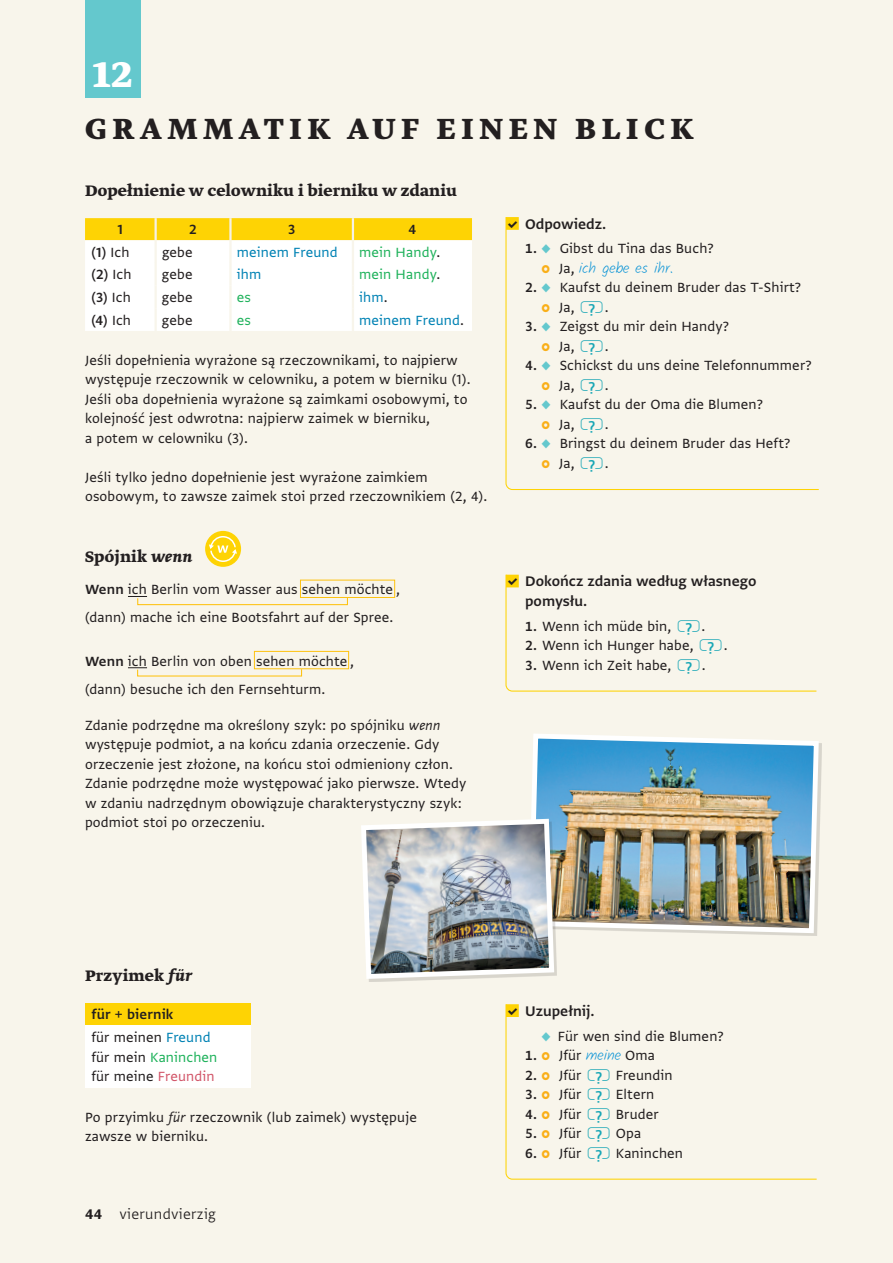
<style>
.page{position:relative;width:893px;height:1263px;background:#f8f5eb}
.page>*{position:absolute;margin:0;border:0;box-sizing:border-box;transform-origin:0 0}
.t1{font:700 45px "Greta Text Std";color:#fff}
.t2{font:700 34.5px "Greta Text Std";letter-spacing:.16em;color:#231f20}
.t3{font:700 18px "Greta Text Std";letter-spacing:.01em;color:#231f20}
.t4{font:16.5px/19.5px "Greta Sans Std Sm Bld";color:#231f20}
.t5{font:300 16.5px "Greta Sans Std";letter-spacing:.02em;color:#231f20}
.t6{font:15.75px/19.5px "Greta Sans Std";letter-spacing:.01em;color:#231f20}
.t7{font:15.75px "Greta Sans Std Sm Bld";letter-spacing:.01em;color:#231f20}
.t8{font:15.75px "Greta Sans Std";letter-spacing:.01em;color:#0082b4}
.t9{font:15.75px "Greta Sans Std";letter-spacing:.01em;color:#20b25c}
.t10{font:300 15px "Kalamax";color:#008fd5}
.s1{font-family:"Greta Sans Std"}
.s2{color:#231f20}
.s3{font-style:italic}
.s4{font-family:"Greta Sans Std Sm Bld"}
.s5{font-family:"Susp Sans";font-size:13.5px;color:#64c8cd}
.s6{font-family:"Susp Sans";font-weight:400;font-size:13.5px;color:#faaf18}
.s7{font-family:"Greta Sans Std";font-weight:400;font-size:15.75px;color:#231f20}
.s8{font-family:"Susp Sans";font-size:13.5px;color:#faaf18}
.s9{color:#0082b4}
.s10{color:#20b25c}
.s11{color:#d2576a}
.s12{font-family:"Greta Sans Std Bld";font-weight:400}
.s13{font-family:"Kalamax";font-weight:300;font-size:15px;color:#008fd5}
</style>
<div class="page">
<svg style="left:128px;top:596px;width:19px;height:1px"></svg>
<svg style="left:128px;top:667px;width:19px;height:1px"></svg>
<svg style="left:85px;top:218px;width:387px;height:113px;background:#fef6ce"></svg>
<hr style="left:154px;top:218px;width:3px;height:22px;background:#f6f1e4">
<hr style="left:229px;top:218px;width:3px;height:22px;background:#f6f1e4">
<hr style="left:352px;top:218px;width:2px;height:22px;background:#f6f1e4">
<hr style="left:154px;top:240px;width:3px;height:23px;background:#f8f5eb">
<hr style="left:229px;top:240px;width:3px;height:23px;background:#f8f5eb">
<hr style="left:352px;top:240px;width:2px;height:23px;background:#f8f5eb">
<hr style="left:154px;top:263px;width:3px;height:23px;background:#f8f5eb">
<hr style="left:229px;top:263px;width:3px;height:23px;background:#f8f5eb">
<hr style="left:352px;top:263px;width:2px;height:23px;background:#f8f5eb">
<hr style="left:154px;top:286px;width:3px;height:22px;background:#f8f5eb">
<hr style="left:229px;top:286px;width:3px;height:22px;background:#f8f5eb">
<hr style="left:352px;top:286px;width:2px;height:22px;background:#f8f5eb">
<hr style="left:154px;top:308px;width:3px;height:23px;background:#f8f5eb">
<hr style="left:229px;top:308px;width:3px;height:23px;background:#f8f5eb">
<hr style="left:352px;top:308px;width:2px;height:23px;background:#f8f5eb">
<div style="left:85px;top:1004px;width:166px;height:22px;background:#fed304"></div>
<div style="left:85px;top:1026px;width:166px;height:62px;background:#fff"></div>
<div style="left:205px;top:531px;width:36px;height:36px;background:#fed304;border-radius:50%"></div>
<svg style="left:209px;top:535px;width:28px;height:28px"></svg>
<div style="left:137px;top:597px;width:211px;height:8px;border:1px solid #fec210"></div>
<div style="left:300px;top:580px;width:95px;height:18px;border:1px solid #fec210"></div>
<div style="left:254px;top:651px;width:95px;height:18px;border:1px solid #fec210"></div>
<svg style="left:505px;top:1004px;width:312px;height:176px"></svg>
<svg style="left:506px;top:1004px;width:311px;height:13px"></svg>
<svg style="left:505px;top:217px;width:314px;height:273px"></svg>
<svg style="left:506px;top:217px;width:313px;height:13px"></svg>
<img style="left:531px;top:734px;width:290px;height:202px">
<img style="left:361px;top:816px;width:196px;height:165px">
<div style="left:85px;top:0;width:55px;height:98px;background:#64c8cd"></div>
<svg style="left:505px;top:574px;width:312px;height:118px"></svg>
<svg style="left:588px;top:1069px;width:22px;height:92px"></svg>
<svg style="left:581px;top:301px;width:22px;height:15px"></svg>
<svg style="left:581px;top:340px;width:22px;height:15px"></svg>
<svg style="left:581px;top:379px;width:22px;height:15px"></svg>
<svg style="left:581px;top:418px;width:22px;height:15px"></svg>
<svg style="left:581px;top:457px;width:22px;height:15px"></svg>
<h1 class="t1" style="left:93px;top:47px;width:42px">12</h1>
<h2 class="t2" style="left:85px;top:109px;width:610px">GRAMMATIK AUF EINEN BLICK</h2>
<p class="t3" style="left:85px;top:180px;width:373px">Dopełnienie w celowniku i bierniku w zdaniu</p>
<p class="t7" style="left:118px;top:220px;width:7px">1</p>
<p class="t7" style="left:189px;top:220px;width:9px">2</p>
<p class="t7" style="left:288px;top:220px;width:9px">3</p>
<p class="t7" style="left:409px;top:220px;width:9px">4</p>
<p class="t7" style="left:91px;top:243px;width:40px">(1) <span class="s1">Ich</span></p>
<p class="t6" style="left:162px;top:242px;width:32px">gebe</p>
<p class="t8" style="left:237px;top:243px;width:102px">meinem Freund</p>
<p class="t9" style="left:359px;top:243px;width:83px">mein Handy<span class="s2">.</span></p>
<p class="t7" style="left:91px;top:265px;width:42px">(2) <span class="s1">Ich</span></p>
<p class="t6" style="left:162px;top:264px;width:32px">gebe</p>
<p class="t8" style="left:237px;top:265px;width:26px">ihm</p>
<p class="t9" style="left:359px;top:265px;width:83px">mein Handy<span class="s2">.</span></p>
<p class="t7" style="left:91px;top:288px;width:41px">(3) <span class="s1">Ich</span></p>
<p class="t6" style="left:162px;top:287px;width:32px">gebe</p>
<p class="t9" style="left:237px;top:288px;width:16px">es</p>
<p class="t8" style="left:359px;top:288px;width:30px">ihm<span class="s2">.</span></p>
<p class="t7" style="left:91px;top:311px;width:41px">(4) <span class="s1">Ich</span></p>
<p class="t6" style="left:162px;top:310px;width:32px">gebe</p>
<p class="t9" style="left:237px;top:311px;width:16px">es</p>
<p class="t8" style="left:359px;top:311px;width:106px">meinem Freund<span class="s2">.</span></p>
<p class="t6" style="left:85px;top:350px;width:387px">Jeśli dopełnienia wyrażone są rzeczownikami, to najpierw występuje rzeczownik w celowniku, a potem w bierniku (1).<br>Jeśli oba dopełnienia wyrażone są zaimkami osobowymi, to kolejność jest odwrotna: najpierw zaimek w bierniku,<br>a potem w celowniku (3).</p>
<p class="t6" style="left:85px;top:467px;width:404px">Jeśli tylko jedno dopełnienie jest wyrażone zaimkiem osobowym, to zawsze zaimek stoi przed rzeczownikiem (2, 4).</p>
<p class="t3" style="left:85px;top:546px;width:109px">Spójnik <span class="s3">wenn</span></p>
<p class="t6" style="left:85px;top:575px;width:316px;line-height:28px"><span class="s4">Wenn</span> ich Berlin vom Wasser aus sehen möchte , (dann) mache ich eine Bootsfahrt auf der Spree.</p>
<p class="t6" style="left:85px;top:646px;width:271px;line-height:28px"><span class="s4">Wenn</span> ich Berlin von oben sehen möchte , (dann) besuche ich den Fernsehturm.</p>
<p class="t6" style="left:85px;top:715px;width:383px">Zdanie podrzędne ma określony szyk: po spójniku <span class="s3">wenn </span>występuje podmiot, a na końcu zdania orzeczenie. Gdy orzeczenie jest złożone, na końcu stoi odmieniony człon.<br>Zdanie podrzędne może występować jako pierwsze. Wtedy w zdaniu nadrzędnym obowiązuje charakterystyczny szyk: podmiot stoi po orzeczeniu.</p>
<p class="t4" style="left:508px;top:214px;width:100px">✓ Odpowiedz.</p>
<p class="t6" style="left:525px;top:239px;width:190px"><span class="s4">1.</span> <span class="s5">§A</span> Gibst du Tina das Buch?</p>
<p class="t10" style="left:542px;top:258px;width:133px"><span class="s6">§B</span> <span class="s7">Ja,</span> ich gebe es ihr.</p>
<p class="t6" style="left:542px;top:278px;width:260px;text-indent:-17px"><span class="s4">2.</span> <span class="s5">§A</span> Kaufst du deinem Bruder das T-Shirt? <span class="s8">§B</span> Ja,</p>
<p class="t6" style="left:605px;top:297px;width:5px">.</p>
<p class="t6" style="left:542px;top:317px;width:188px;text-indent:-17px"><span class="s4">3.</span> <span class="s5">§A</span> Zeigst du mir dein Handy? <span class="s8">§B</span> Ja,</p>
<p class="t6" style="left:605px;top:336px;width:5px">.</p>
<p class="t6" style="left:542px;top:356px;width:271px;text-indent:-17px"><span class="s4">4.</span> <span class="s5">§A</span> Schickst du uns deine Telefonnummer? <span class="s8">§B</span> Ja,</p>
<p class="t6" style="left:605px;top:375px;width:5px">.</p>
<p class="t6" style="left:542px;top:395px;width:222px;text-indent:-17px"><span class="s4">5.</span> <span class="s5">§A</span> Kaufst du der Oma die Blumen? <span class="s8">§B</span> Ja,</p>
<p class="t6" style="left:605px;top:414px;width:5px">.</p>
<p class="t6" style="left:542px;top:434px;width:250px;text-indent:-17px"><span class="s4">6.</span> <span class="s5">§A</span> Bringst du deinem Bruder das Heft? <span class="s8">§B</span> Ja,</p>
<p class="t6" style="left:605px;top:453px;width:5px">.</p>
<p class="t4" style="left:525px;top:571px;width:233px;text-indent:-17px">✓ Dokończ zdania według własnego pomysłu.</p>
<p class="t6" style="left:525px;top:616px;width:148px"><span class="s4">1.</span> Wenn ich müde bin,</p>
<p class="t6" style="left:702px;top:616px;width:5px">.</p>
<p class="t6" style="left:525px;top:635px;width:170px"><span class="s4">2.</span> Wenn ich Hunger habe,</p>
<p class="t6" style="left:724px;top:635px;width:5px">.</p>
<p class="t6" style="left:525px;top:655px;width:148px"><span class="s4">3.</span> Wenn ich Zeit habe,</p>
<p class="t6" style="left:702px;top:655px;width:5px">.</p>
<p class="t3" style="left:85px;top:965px;width:109px">Przyimek <span class="s3">für</span></p>
<p class="t7" style="left:91px;top:1005px;width:84px">für + biernik</p>
<p class="t6" style="left:91px;top:1027px;width:127px">für meinen <span class="s9">Freund </span>für mein <span class="s10">Kaninchen </span>für meine <span class="s11">Freundin</span></p>
<p class="t6" style="left:85px;top:1107px;width:333px">Po przyimku <span class="s3">für</span> rzeczownik (lub zaimek) występuje zawsze w bierniku.</p>
<p class="t5" style="left:85px;top:1205px;width:132px"><span class="s12">44</span> vierundvierzig</p>
<p class="t4" style="left:508px;top:1001px;width:88px">✓ Uzupełnij.</p>
<p class="t6" style="left:542px;top:1026px;width:183px"><span class="s5">§A</span> Für wen sind die Blumen?</p>
<p class="t6" style="left:525px;top:1045px;width:131px"><span class="s4">1.</span> <span class="s8">§B</span> Jfür <span class="s13">meine</span> Oma</p>
<p class="t6" style="left:525px;top:1065px;width:58px"><span class="s4">2.</span> <span class="s8">§B</span> Jfür</p>
<p class="t6" style="left:616px;top:1065px;width:58px">Freundin</p>
<p class="t6" style="left:525px;top:1084px;width:58px"><span class="s4">3.</span> <span class="s8">§B</span> Jfür</p>
<p class="t6" style="left:616px;top:1084px;width:40px">Eltern</p>
<p class="t6" style="left:525px;top:1104px;width:58px"><span class="s4">4.</span> <span class="s8">§B</span> Jfür</p>
<p class="t6" style="left:616px;top:1104px;width:44px">Bruder</p>
<p class="t6" style="left:525px;top:1123px;width:58px"><span class="s4">5.</span> <span class="s8">§B</span> Jfür</p>
<p class="t6" style="left:616px;top:1123px;width:27px">Opa</p>
<p class="t6" style="left:525px;top:1143px;width:58px"><span class="s4">6.</span> <span class="s8">§B</span> Jfür</p>
<p class="t6" style="left:616px;top:1143px;width:69px">Kaninchen</p>
</div>
